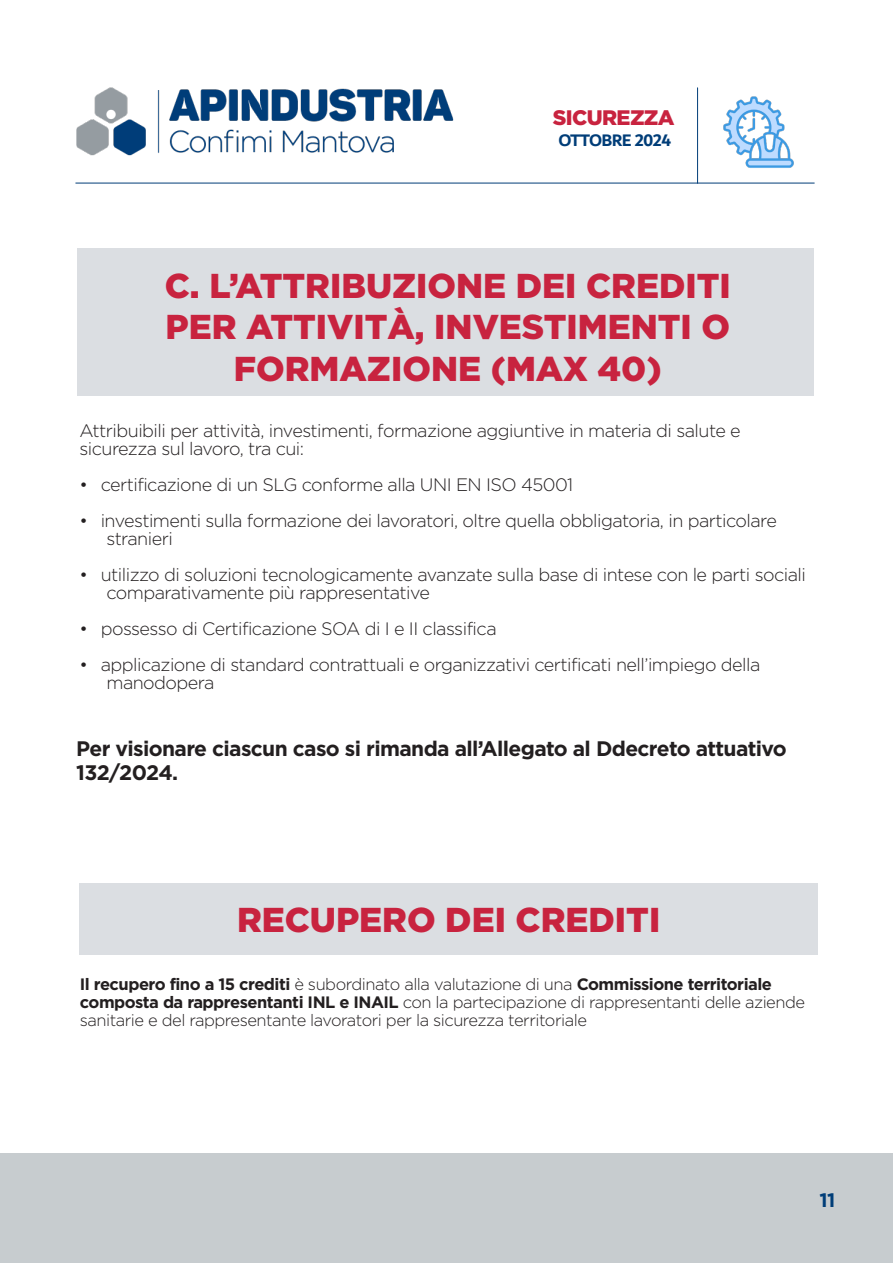
<style>
.page{position:relative;width:893px;height:1263px;background:#fff}
.page>*{position:absolute;margin:0;border:0;box-sizing:border-box;transform-origin:0 0}
.t1{font:900 34.5px/41.4px "Gotham HTF";color:#c8233f;text-align:center}
.t2{font:900 34.5px "Gotham HTF";color:#c8233f}
.Paragrafo_titolo{font:700 21px/24px "Gotham HTF";letter-spacing:-.03em;color:#231f20}
.t3{font:900 21px "Gotham";letter-spacing:-.03em;color:#c8233f}
.t4{font:700 19.5px "Gotham HTF";color:#003d78}
.Paragrafo_titolo-2{font:300 18px/18px "Gotham";letter-spacing:-.03em;color:#231f20}
.t5{font:700 18px "Dubai";letter-spacing:-.04em;color:#003d78}
.Paragrafo_titolo-3{font:300 16.5px/18px "Gotham";letter-spacing:-.03em;color:#231f20}
.s1{font-family:"Gotham HTF";font-weight:700}
</style>
<div class="page">
<div style="left:0;top:1153px;width:893px;height:110px;background:#c7cccf"></div>
<hr style="left:75px;top:183px;width:740px;height:1px;background:#003d78">
<hr style="left:697px;top:88px;width:1px;height:95px;background:#003d78">
<img style="left:723px;top:96px;width:71px;height:72px">
<img style="left:76px;top:87px;width:378px;height:69px">
<div style="left:77px;top:248px;width:737px;height:147px;background:#dbdee2"></div>
<div style="left:79px;top:883px;width:739px;height:71px;background:#dbdee2"></div>
<p class="t3" style="left:553px;top:103px;width:123px">SICUREZZA</p>
<p class="t5" style="left:558px;top:129px;width:114px">OTTOBRE 2024</p>
<p class="t1" style="left:165px;top:264px;width:568px">C. L’ATTRIBUZIONE DEI CREDITI<br>PER ATTIVITÀ, INVESTIMENTI O<br>FORMAZIONE (MAX 40)</p>
<p class="Paragrafo_titolo-2" style="left:79px;top:422px;width:663px">Attribuibili per attività, investimenti, formazione aggiuntive in materia di salute e sicurezza sul lavoro, tra cui:</p>
<p class="Paragrafo_titolo-2" style="left:79px;top:476px;width:495px">• certificazione di un SLG conforme alla UNI EN ISO 45001</p>
<p class="Paragrafo_titolo-2" style="left:106px;top:512px;width:672px;text-indent:-27px">• investimenti sulla formazione dei lavoratori, oltre quella obbligatoria, in particolare stranieri</p>
<p class="Paragrafo_titolo-2" style="left:106px;top:566px;width:701px;text-indent:-27px">• utilizzo di soluzioni tecnologicamente avanzate sulla base di intese con le parti sociali comparativamente più rappresentative</p>
<p class="Paragrafo_titolo-2" style="left:79px;top:620px;width:419px">• possesso di Certificazione SOA di I e II classifica</p>
<p class="Paragrafo_titolo-2" style="left:106px;top:656px;width:655px;text-indent:-27px">• applicazione di standard contrattuali e organizzativi certificati nell’impiego della manodopera</p>
<p class="Paragrafo_titolo" style="left:76px;top:736px;width:712px">Per visionare ciascun caso si rimanda all’Allegato al Ddecreto attuativo<br>132/2024.</p>
<p class="t2" style="left:237px;top:899px;width:425px">RECUPERO DEI CREDITI</p>
<p class="Paragrafo_titolo-3" style="left:80px;top:975px;width:727px"><span class="s1">Il recupero fino a 15 crediti</span> è subordinato alla valutazione di una <span class="s1">Commissione territoriale composta da rappresentanti INL e INAIL</span> con la partecipazione di rappresentanti delle aziende sanitarie e del rappresentante lavoratori per la sicurezza territoriale</p>
<p class="t4" style="left:820px;top:1189px;width:17px">11</p>
</div>
